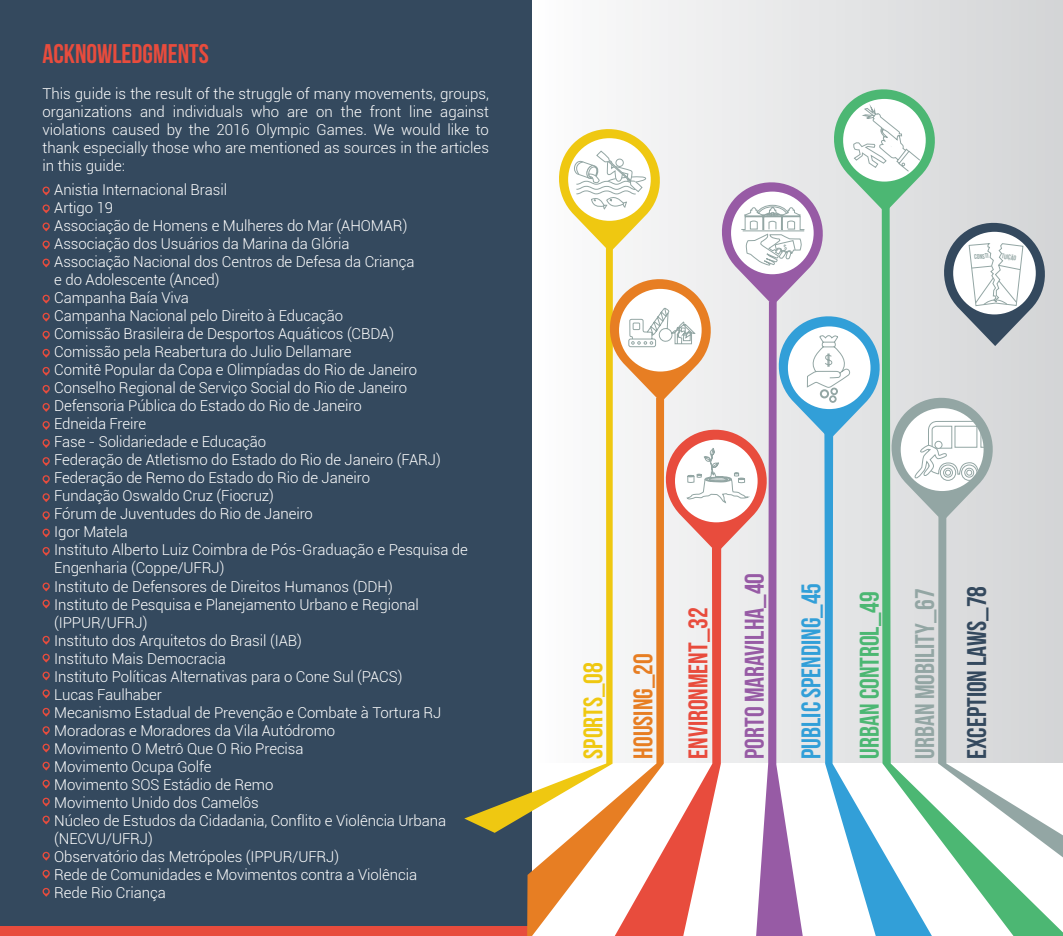
<style>
.page{position:relative;width:1063px;height:936px;background:#fff}
.page>*{position:absolute;margin:0;border:0;box-sizing:border-box;transform-origin:0 0}
.t1{font:27px "Bebas Neue";color:#e84c3d}
.t2{font:27px "Bebas Neue";color:#975ba5}
.t3{font:27px "Bebas Neue";color:#329fd8}
.t4{font:27px "Bebas Neue";color:#93a6a4}
.t5{font:27px "Bebas Neue";color:#34495e}
.t6{font:27px "Bebas Neue";color:#4cb773}
.t7{font:27px "Bebas Neue";color:#e77e23}
.t8{font:27px "Bebas Neue";color:#efc811}
.t9{font:300 15px/18px "Roboto";letter-spacing:-.005em;color:#fff;text-align:justify}
.t10{font:6.9px "Bebas Neue";color:#93a6a4}
</style>
<div class="page">
<div style="left:0;top:0;width:531px;height:935px;background:#34495e"></div>
<div style="left:0;top:926px;width:532px;height:9px;background:#e84c3d"></div>
<svg style="left:42px;top:204px;width:8px;height:9px"></svg>
<svg style="left:42px;top:222px;width:8px;height:9px"></svg>
<svg style="left:42px;top:240px;width:8px;height:9px"></svg>
<svg style="left:42px;top:258px;width:8px;height:9px"></svg>
<svg style="left:42px;top:294px;width:8px;height:9px"></svg>
<svg style="left:42px;top:312px;width:8px;height:9px"></svg>
<svg style="left:42px;top:330px;width:8px;height:10px"></svg>
<svg style="left:42px;top:348px;width:8px;height:10px"></svg>
<svg style="left:42px;top:367px;width:8px;height:9px"></svg>
<svg style="left:42px;top:385px;width:8px;height:9px"></svg>
<svg style="left:42px;top:403px;width:8px;height:9px"></svg>
<svg style="left:42px;top:421px;width:8px;height:9px"></svg>
<svg style="left:42px;top:439px;width:8px;height:9px"></svg>
<svg style="left:42px;top:457px;width:8px;height:9px"></svg>
<svg style="left:42px;top:475px;width:8px;height:9px"></svg>
<svg style="left:42px;top:493px;width:8px;height:9px"></svg>
<svg style="left:42px;top:511px;width:8px;height:9px"></svg>
<svg style="left:42px;top:528px;width:8px;height:9px"></svg>
<svg style="left:42px;top:547px;width:8px;height:9px"></svg>
<svg style="left:42px;top:599px;width:8px;height:9px"></svg>
<svg style="left:42px;top:635px;width:8px;height:9px"></svg>
<svg style="left:42px;top:653px;width:8px;height:9px"></svg>
<svg style="left:42px;top:671px;width:8px;height:9px"></svg>
<svg style="left:42px;top:689px;width:8px;height:9px"></svg>
<svg style="left:42px;top:707px;width:8px;height:9px"></svg>
<svg style="left:42px;top:726px;width:8px;height:9px"></svg>
<svg style="left:42px;top:743px;width:8px;height:9px"></svg>
<svg style="left:42px;top:761px;width:8px;height:9px"></svg>
<svg style="left:42px;top:779px;width:8px;height:9px"></svg>
<svg style="left:42px;top:797px;width:8px;height:9px"></svg>
<svg style="left:42px;top:815px;width:8px;height:9px"></svg>
<svg style="left:42px;top:851px;width:8px;height:9px"></svg>
<svg style="left:42px;top:869px;width:8px;height:9px"></svg>
<svg style="left:42px;top:887px;width:8px;height:9px"></svg>
<svg style="left:42px;top:186px;width:8px;height:9px"></svg>
<svg style="left:42px;top:582px;width:8px;height:9px"></svg>
<div style="left:532px;top:0;width:531px;height:762px;background:linear-gradient(to right,#fcfcfd,#d3d4d6)"></div>
<svg style="left:464px;top:248px;width:90px;height:584px"></svg>
<svg style="left:527px;top:398px;width:27px;height:537px"></svg>
<svg style="left:1050px;top:206px;width:13px;height:729px;fill:#d3d5d6"></svg>
<svg style="left:1050px;top:515px;width:13px;height:342px;fill:#d3d5d6"></svg>
<svg style="left:554px;top:84px;width:496px;height:851px"></svg>
<h1 class="t1" style="left:43px;top:39px;width:168px">ACKNOWLEDGMENTS</h1>
<p class="t9" style="left:43px;top:84px;width:448px">This guide is the result of the struggle of many movements, groups, organizations and individuals who are on the front line against violations caused by the 2016 Olympic Games. We would like to thank especially those who are mentioned as sources in the articles in this guide:</p>
<p class="t9" style="left:54px;top:180px;width:415px;text-align:left">Anistia Internacional Brasil<br>Artigo 19<br>Associação de Homens e Mulheres do Mar (AHOMAR)<br>Associação dos Usuários da Marina da Glória<br>Associação Nacional dos Centros de Defesa da Criança<br>e do Adolescente (Anced)<br>Campanha Baía Viva<br>Campanha Nacional pelo Direito à Educação<br>Comissão Brasileira de Desportos Aquáticos (CBDA)<br>Comissão pela Reabertura do Julio Dellamare<br>Comitê Popular da Copa e Olimpíadas do Rio de Janeiro Conselho Regional de Serviço Social do Rio de Janeiro Defensoria Pública do Estado do Rio de Janeiro<br>Edneida Freire<br>Fase - Solidariedade e Educação<br>Federação de Atletismo do Estado do Rio de Janeiro (FARJ)<br>Federação de Remo do Estado do Rio de Janeiro<br>Fundação Oswaldo Cruz (Fiocruz)<br>Fórum de Juventudes do Rio de Janeiro<br>Igor Matela<br>Instituto Alberto Luiz Coimbra de Pós-Graduação e Pesquisa de Engenharia (Coppe/UFRJ)<br>Instituto de Defensores de Direitos Humanos (DDH)<br>Instituto de Pesquisa e Planejamento Urbano e Regional (IPPUR/UFRJ)<br>Instituto dos Arquitetos do Brasil (IAB)<br>Instituto Mais Democracia<br>Instituto Políticas Alternativas para o Cone Sul (PACS)<br>Lucas Faulhaber<br>Mecanismo Estadual de Prevenção e Combate à Tortura RJ Moradoras e Moradores da Vila Autódromo<br>Movimento O Metrô Que O Rio Precisa<br>Movimento Ocupa Golfe<br>Movimento SOS Estádio de Remo<br>Movimento Unido dos Camelôs<br>Núcleo de Estudos da Cidadania, Conflito e Violência Urbana (NECVU/UFRJ)<br>Observatório das Metrópoles (IPPUR/UFRJ)<br>Rede de Comunidades e Movimentos contra a Violência<br>Rede Rio Criança</p>
<p class="t10" style="left:974px;top:253px;width:16px;rotate:-5deg">CONSTI</p>
<p class="t10" style="left:1002px;top:252px;width:16px;rotate:9deg">TUIÇÃO</p>
<h1 class="t8" style="left:578px;top:758px;width:98px;rotate:-90deg">SPORTS_08</h1>
<h1 class="t7" style="left:628px;top:758px;width:107px;rotate:-90deg">HOUSING_20</h1>
<h1 class="t1" style="left:683px;top:758px;width:153px;rotate:-90deg">ENVIRONMENT_32</h1>
<h1 class="t2" style="left:740px;top:758px;width:187px;rotate:-90deg">PORTO MARAVILHA_40</h1>
<h1 class="t3" style="left:796px;top:758px;width:177px;rotate:-90deg">PUBLIC SPENDING_45</h1>
<h1 class="t6" style="left:855px;top:758px;width:169px;rotate:-90deg">URBAN CONTROL_49</h1>
<h1 class="t4" style="left:910px;top:758px;width:172px;rotate:-90deg">URBAN MOBILITY_67</h1>
<h1 class="t5" style="left:962px;top:758px;width:174px;rotate:-90deg">EXCEPTION LAWS_78</h1>
</div>
